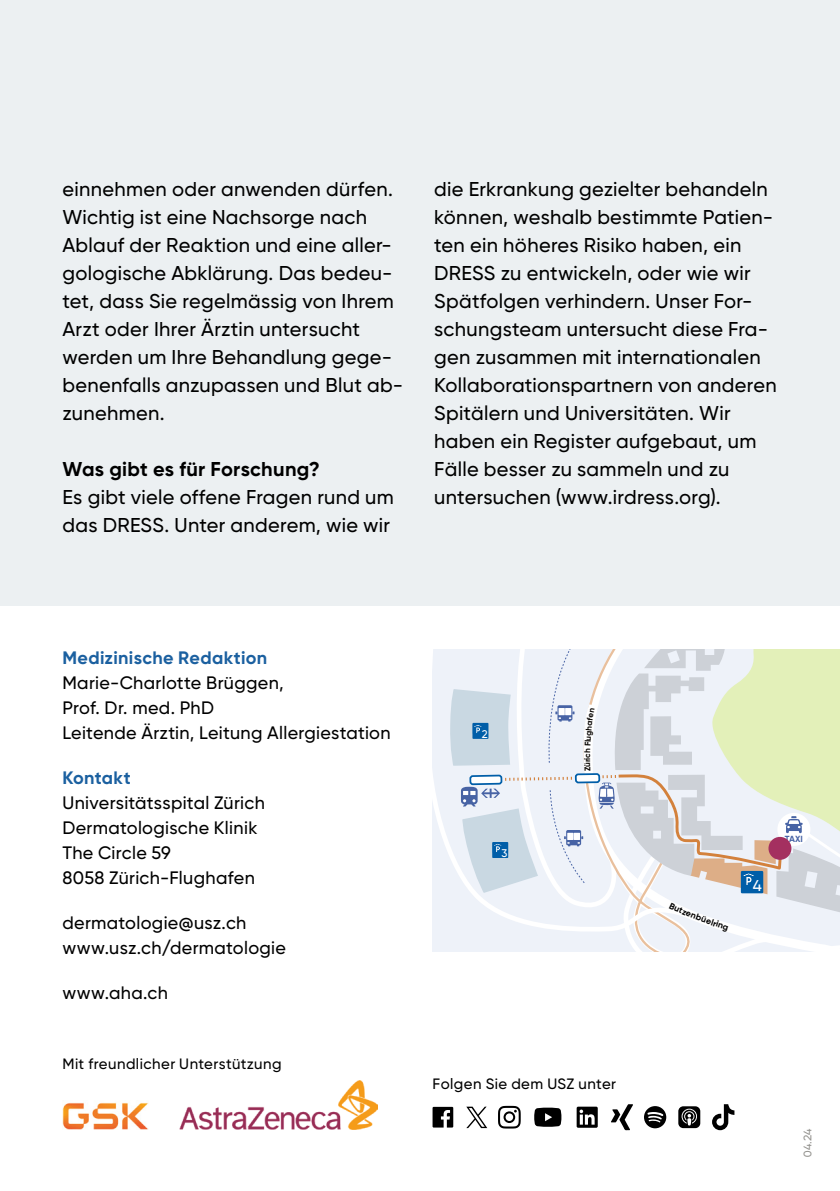
<style>
.page{position:relative;width:840px;height:1191px;background:#fff}
.page>*{position:absolute;margin:0;border:0;box-sizing:border-box;transform-origin:0 0}
.t1{font:500 20px/28px "USZ Gilroy";letter-spacing:.015em;color:#000}
.t2{font:700 20px "USZ Gilroy";letter-spacing:.015em;color:#000}
.t3{font:500 18px/25px "USZ Gilroy";letter-spacing:.02em;color:#000}
.t4{font:700 18px "USZ Gilroy";letter-spacing:.02em;color:#1b60a0}
.t5{font:500 15.6px "USZ Gilroy";color:#fff}
.t6{font:500 15px "USZ Gilroy";letter-spacing:.03em;color:#000}
.t7{font:500 11.2px "USZ Gilroy";color:#fff}
.t8{font:500 11px "USZ Gilroy";color:#959490}
.t9{font:700 8.8px "USZ Gilroy";color:#4763a5}
.t10{font:700 8.2px "USZ Gilroy";color:#070400}
</style>
<div class="page">
<div style="left:0;top:0;width:839px;height:605px;background:#ecf0f2"></div>
<svg style="left:611px;top:1104px;width:22px;height:26px"></svg>
<svg style="left:432px;top:1106px;width:21px;height:21px"></svg>
<svg style="left:498px;top:1105px;width:22px;height:23px"></svg>
<svg style="left:576px;top:1106px;width:21px;height:21px"></svg>
<svg style="left:534px;top:1107px;width:27px;height:19px"></svg>
<svg style="left:644px;top:1106px;width:22px;height:22px"></svg>
<svg style="left:678px;top:1106px;width:22px;height:22px"></svg>
<svg style="left:712px;top:1104px;width:22px;height:26px"></svg>
<svg style="left:466px;top:1106px;width:21px;height:22px"></svg>
<img style="left:62px;top:1102px;width:87px;height:27px">
<img style="left:179px;top:1080px;width:198px;height:49px">
<div style="left:432px;top:649px;width:17px;height:283px;background:#eef2f9"></div>
<svg style="left:449px;top:649px;width:390px;height:302px;background:#e2e7e5"></svg>
<p class="t1" style="left:62px;top:175px;width:342px">einnehmen oder anwenden dürfen.<br>Wichtig ist eine Nachsorge nach<br>Ablauf der Reaktion und eine aller&shy;gologische Abklärung. Das bedeu&shy;tet, dass Sie regelmässig von Ihrem<br>Arzt oder Ihrer Ärztin untersucht werden um Ihre Behandlung gege&shy;benenfalls anzupassen und Blut ab&shy;zunehmen.</p>
<p class="t2" style="left:62px;top:456px;width:259px">Was gibt es für Forschung?</p>
<p class="t1" style="left:62px;top:483px;width:333px">Es gibt viele offene Fragen rund um das DRESS. Unter anderem, wie wir</p>
<p class="t1" style="left:434px;top:175px;width:344px">die Erkrankung gezielter behandeln können, weshalb bestimmte Patien&shy;ten ein höheres Risiko haben, ein DRESS zu entwickeln, oder wie wir Spätfolgen verhindern. Unser For&shy;schungsteam untersucht diese Fra&shy;gen zusammen mit internationalen Kollaborationspartnern von anderen Spitälern und Universitäten. Wir haben ein Register aufgebaut, um Fälle besser zu sammeln und zu untersuchen (www.irdress.org).</p>
<p class="t4" style="left:62px;top:646px;width:206px">Medizinische Redaktion</p>
<p class="t3" style="left:62px;top:670px;width:329px">Marie-Charlotte Brüggen,<br>Prof. Dr. med. PhD<br>Leitende Ärztin, Leitung Allergiestation</p>
<p class="t4" style="left:62px;top:766px;width:70px">Kontakt</p>
<p class="t3" style="left:62px;top:790px;width:204px">Universitätsspital Zürich<br>Dermatologische Klinik<br>The Circle 59<br>8058 Zürich-Flughafen</p>
<p class="t3" style="left:62px;top:910px;width:225px">dermatologie@usz.ch www.usz.ch/dermatologie</p>
<p class="t3" style="left:62px;top:980px;width:107px">www.aha.ch</p>
<p class="t6" style="left:62px;top:1054px;width:220px">Mit freundlicher Unterstützung</p>
<p class="t7" style="left:481px;top:726px;width:7px">2</p>
<p class="t7" style="left:501px;top:846px;width:7px">3</p>
<p class="t10" style="left:582px;top:767px;width:11px;rotate:-90deg">üri</p>
<p class="t6" style="left:432px;top:1074px;width:185px">Folgen Sie dem USZ unter</p>
<p class="t5" style="left:752px;top:876px;width:11px">4</p>
<p class="t9" style="left:784px;top:833px;width:20px">TAXI</p>
<p class="t8" style="left:800px;top:1157px;width:30px;rotate:-90deg">04.24</p>
</div>
